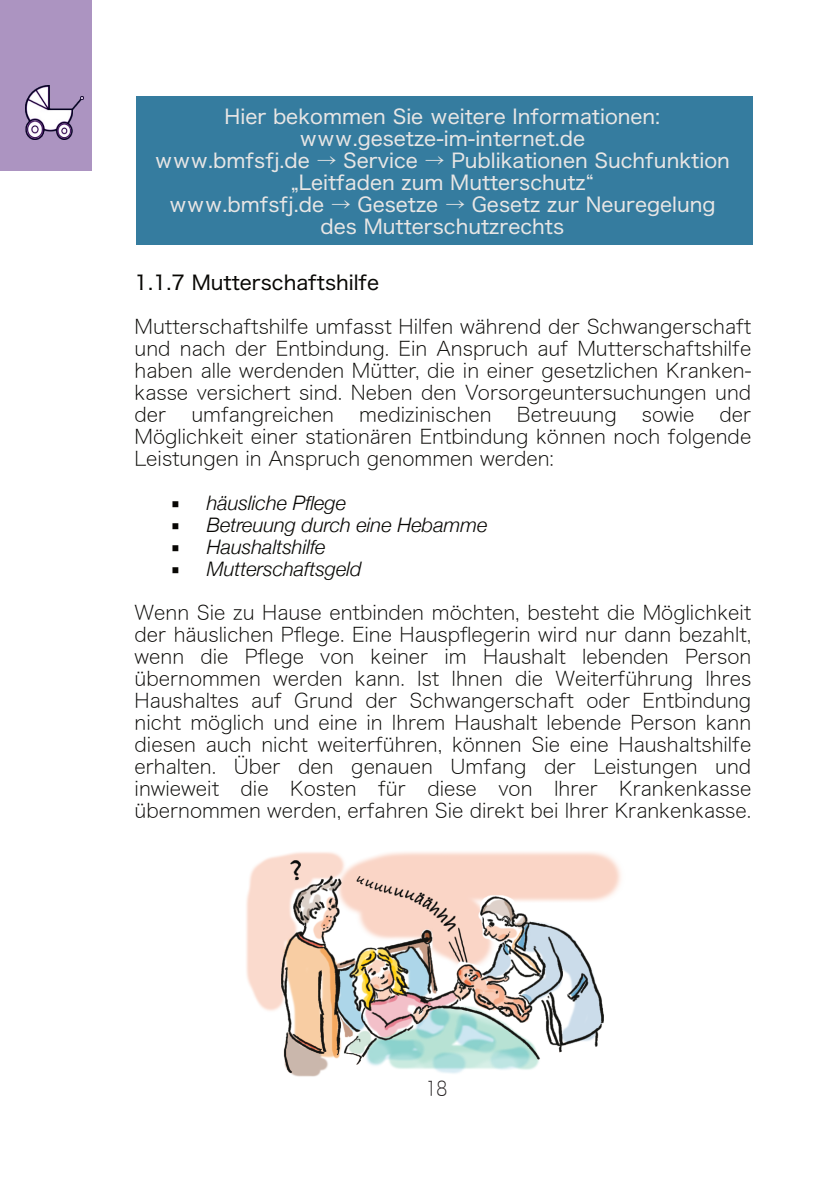
<style>
.page{position:relative;width:840px;height:1191px;background:#fff}
.page>*{position:absolute;margin:0;border:0;box-sizing:border-box;transform-origin:0 0}
.t1{font:20px/22px "Hiragino Sans W1";color:#080704;text-align:justify}
.t2{font:20px/22px "Hiragino Sans W4";color:#e8e6e5;text-align:center}
.t3{font:italic 300 20px "Helvetica Neue";color:#080704}
.t4{font:20px "Hiragino Sans W4";color:#080704}
.t5{font:20px "Hiragino Sans W1";color:#231f20;scale:.86 1}
.s1{font-family:"Lucida Grande";font-weight:400;font-style:normal}
</style>
<div class="page">
<div style="left:0;top:0;width:92px;height:170px;background:#ac94c1"></div>
<img style="left:25px;top:85px;width:58px;height:54px">
<div style="left:136px;top:96px;width:616px;height:149px;background:#357c9f"></div>
<img style="left:246px;top:852px;width:375px;height:224px">
<img style="left:281px;top:860px;width:322px;height:212px">
<p class="t2" style="left:155px;top:106px;width:576px">Hier bekommen Sie weitere Informationen: www.gesetze-im-internet.de<br>www.bmfsfj.de → Service → Publikationen Suchfunktion „Leitfaden zum Mutterschutz“<br>www.bmfsfj.de → Gesetze → Gesetz zur Neuregelung des Mutterschutzrechts</p>
<p class="t4" style="left:134px;top:273px;width:246px">1.1.7 Mutterschaftshilfe</p>
<p class="t1" style="left:134px;top:316px;width:618px">Mutterschaftshilfe umfasst Hilfen während der Schwangerschaft und nach der Entbindung. Ein Anspruch auf Mutterschaftshilfe haben alle werdenden Mütter, die in einer gesetzlichen Kranken&shy;kasse versichert sind. Neben den Vorsorgeuntersuchungen und der</p>
<p class="t1" style="left:191px;top:404px;width:144px">umfangreichen</p>
<p class="t1" style="left:359px;top:404px;width:134px">medizinischen</p>
<p class="t1" style="left:516px;top:404px;width:101px">Betreuung</p>
<p class="t1" style="left:641px;top:404px;width:54px">sowie</p>
<p class="t1" style="left:134px;top:404px;width:618px;text-indent:584px">der Möglichkeit einer stationären Entbindung können noch folgende Leistungen in Anspruch genommen werden:</p>
<p class="t3" style="left:170px;top:491px;width:177px"><span class="s1">▪</span> häusliche Pflege</p>
<p class="t3" style="left:170px;top:513px;width:318px"><span class="s1">▪</span> Betreuung durch eine Hebamme</p>
<p class="t3" style="left:170px;top:535px;width:156px"><span class="s1">▪</span> Haushaltshilfe</p>
<p class="t3" style="left:170px;top:557px;width:192px"><span class="s1">▪</span> Mutterschaftsgeld</p>
<p class="t1" style="left:134px;top:602px;width:618px">Wenn Sie zu Hause entbinden möchten, besteht die Möglichkeit der häuslichen Pflege. Eine Hauspflegerin wird nur dann bezahlt, wenn die Pflege von keiner im Haushalt lebenden Person übernommen werden kann. Ist Ihnen die Weiterführung Ihres Haushaltes auf Grund der Schwangerschaft oder Entbindung nicht möglich und eine in Ihrem Haushalt lebende Person kann diesen auch nicht weiterführen, können Sie eine Haushaltshilfe erhalten. Über den genauen Umfang der Leistungen und inwieweit die Kosten für diese von Ihrer Krankenkasse übernommen werden, erfahren Sie direkt bei Ihrer Krankenkasse.</p>
<p class="t5" style="left:425px;top:1078px;width:27px">18</p>
</div>
